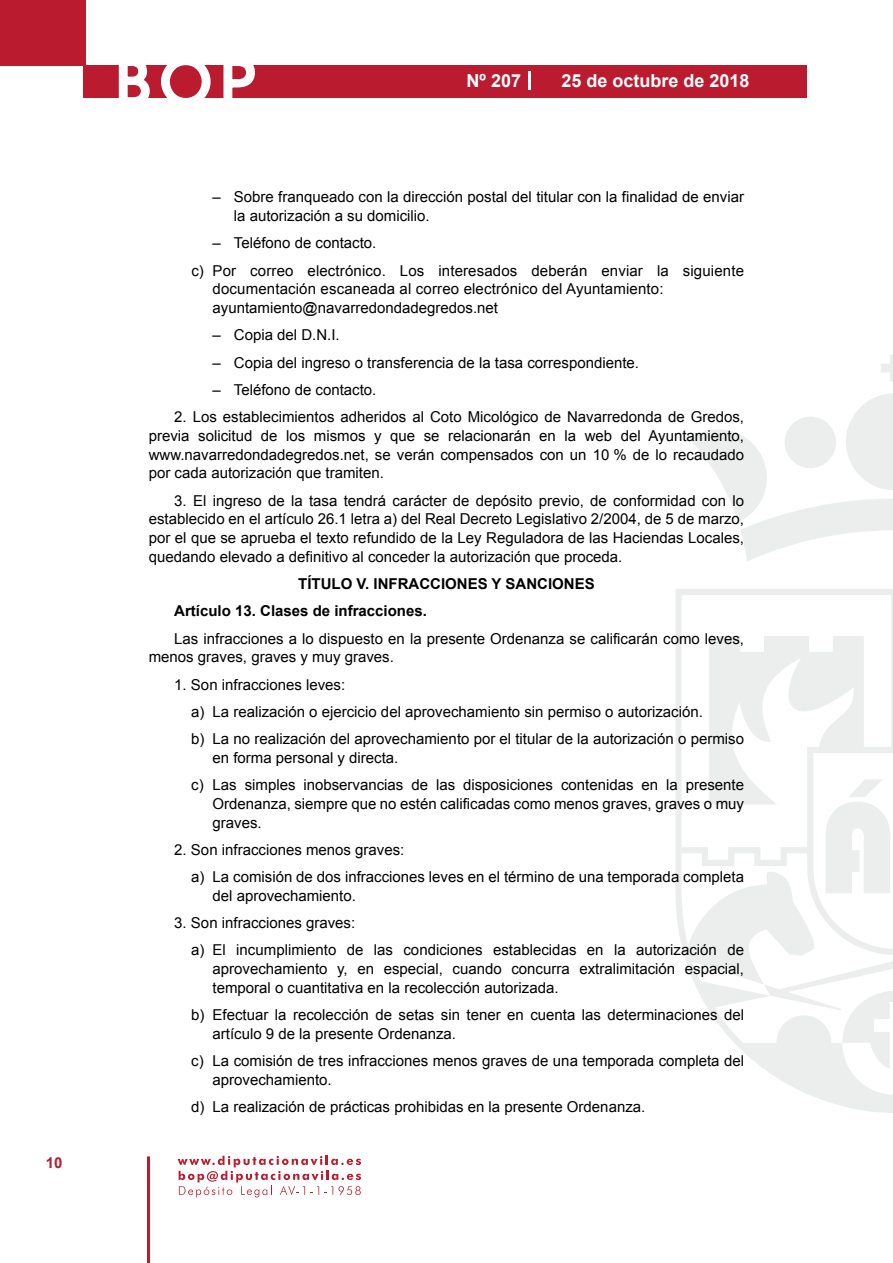
<style>
.page{position:relative;width:893px;height:1263px;background:#fff}
.page>*{position:absolute;margin:0;border:0;box-sizing:border-box;transform-origin:0 0}
.t1{font:500 61.5px "Avant Garde";color:#fff}
.t2{font:700 18px "Arial";color:#fff}
.t3{font:15px/18.8px "Arial";color:#000}
.t4{font:700 15px/27.3px "Arial";color:#000}
.t5{font:700 15px "Arial";color:#ba1b2f}
</style>
<div class="page">
<svg style="left:178px;top:1156px;width:183px;height:41px"></svg>
<hr style="left:147px;top:1156px;width:3px;height:107px;background:#ba1b2f">
<div style="left:0;top:0;width:85px;height:66px;background:#ba1b2f"></div>
<div style="left:84px;top:65px;width:723px;height:33px;background:#ba1b2f"></div>
<svg style="left:118px;top:65px;width:32px;height:33px"></svg>
<svg style="left:161px;top:65px;width:50px;height:33px"></svg>
<svg style="left:223px;top:65px;width:32px;height:33px"></svg>
<svg style="left:529px;top:71px;width:2px;height:19px"></svg>
<svg style="left:881px;top:355px;width:12px;height:27px"></svg>
<svg style="left:690px;top:393px;width:203px;height:168px"></svg>
<svg style="left:676px;top:589px;width:217px;height:524px"></svg>
<svg style="left:764px;top:984px;width:129px;height:86px"></svg>
<svg style="left:825px;top:779px;width:66px;height:114px"></svg>
<p class="t5" style="left:46px;top:1153px;width:18px">10</p>
<h1 class="t1" style="left:115px;top:44px;width:141px">BOP</h1>
<p class="t2" style="left:467px;top:69px;width:56px">Nº 207</p>
<p class="t2" style="left:561px;top:69px;width:190px">25 de octubre de 2018</p>
<p class="t3" style="left:234px;top:188px;width:512px;text-indent:-21px">– Sobre franqueado con la dirección postal del titular con la finalidad de enviar la autorización a su domicilio.</p>
<p class="t3" style="left:191px;top:230px;width:554px;line-height:27.3px;text-indent:21px">– Teléfono de contacto.<br>c) Por correo electrónico. Los interesados deberán enviar la siguiente</p>
<p class="t3" style="left:213px;top:280px;width:452px">documentación escaneada al correo electrónico del Ayuntamiento: ayuntamiento@navarredondadegredos.net</p>
<p class="t3" style="left:213px;top:326px;width:129px">– Copia del D.N.I.</p>
<p class="t3" style="left:213px;top:353px;width:428px">– Copia del ingreso o transferencia de la tasa correspondiente.</p>
<p class="t3" style="left:213px;top:380px;width:165px">– Teléfono de contacto.</p>
<p class="t3" style="left:149px;top:408px;width:597px;text-align:justify;text-indent:26px">2. Los establecimientos adheridos al Coto Micológico de Navarredonda de Gredos, previa solicitud de los mismos y que se relacionarán en la web del Ayuntamiento, www.navarredondadegredos.net, se verán compensados con un 10 % de lo recaudado por cada autorización que tramiten.</p>
<p class="t3" style="left:149px;top:491px;width:597px;text-align:justify;text-indent:26px">3. El ingreso de la tasa tendrá carácter de depósito previo, de conformidad con lo establecido en el artículo 26.1 letra a) del Real Decreto Legislativo 2/2004, de 5 de marzo, por el que se aprueba el texto refundido de la Ley Reguladora de las Haciendas Locales, quedando elevado a definitivo al conceder la autorización que proceda.</p>
<p class="t4" style="left:174px;top:571px;width:422px;text-indent:124px">TÍTULO V. INFRACCIONES Y SANCIONES<br>Artículo 13. Clases de infracciones.</p>
<p class="t3" style="left:149px;top:629px;width:597px;text-indent:26px">Las infracciones a lo dispuesto en la presente Ordenanza se calificarán como leves, menos graves, graves y muy graves.</p>
<p class="t3" style="left:191px;top:671px;width:554px;line-height:27.3px;text-indent:-17px">1. Son infracciones leves:<br>a) La realización o ejercicio del aprovechamiento sin permiso o autorización.<br>b) La no realización del aprovechamiento por el titular de la autorización o permiso</p>
<p class="t3" style="left:191px;top:744px;width:554px;line-height:27.3px;text-indent:21px">en forma personal y directa.<br>c) Las simples inobservancias de las disposiciones contenidas en la presente</p>
<p class="t3" style="left:213px;top:794px;width:533px">Ordenanza, siempre que no estén calificadas como menos graves, graves o muy graves.</p>
<p class="t3" style="left:191px;top:836px;width:554px;line-height:27.3px;text-indent:-17px">2. Son infracciones menos graves:<br>a) La comisión de dos infracciones leves en el término de una temporada completa</p>
<p class="t3" style="left:213px;top:886px;width:145px">del aprovechamiento.</p>
<p class="t3" style="left:191px;top:909px;width:554px;line-height:27.3px;text-indent:-17px">3. Son infracciones graves:<br>a) El incumplimiento de las condiciones establecidas en la autorización de</p>
<p class="t3" style="left:213px;top:960px;width:533px">aprovechamiento y, en especial, cuando concurra extralimitación espacial, temporal o cuantitativa en la recolección autorizada.</p>
<p class="t3" style="left:213px;top:1006px;width:533px;text-indent:-21px">b) Efectuar la recolección de setas sin tener en cuenta las determinaciones del artículo 9 de la presente Ordenanza.</p>
<p class="t3" style="left:213px;top:1052px;width:533px;text-indent:-21px">c) La comisión de tres infracciones menos graves de una temporada completa del aprovechamiento.</p>
<p class="t3" style="left:191px;top:1098px;width:456px">d) La realización de prácticas prohibidas en la presente Ordenanza.</p>
</div>
